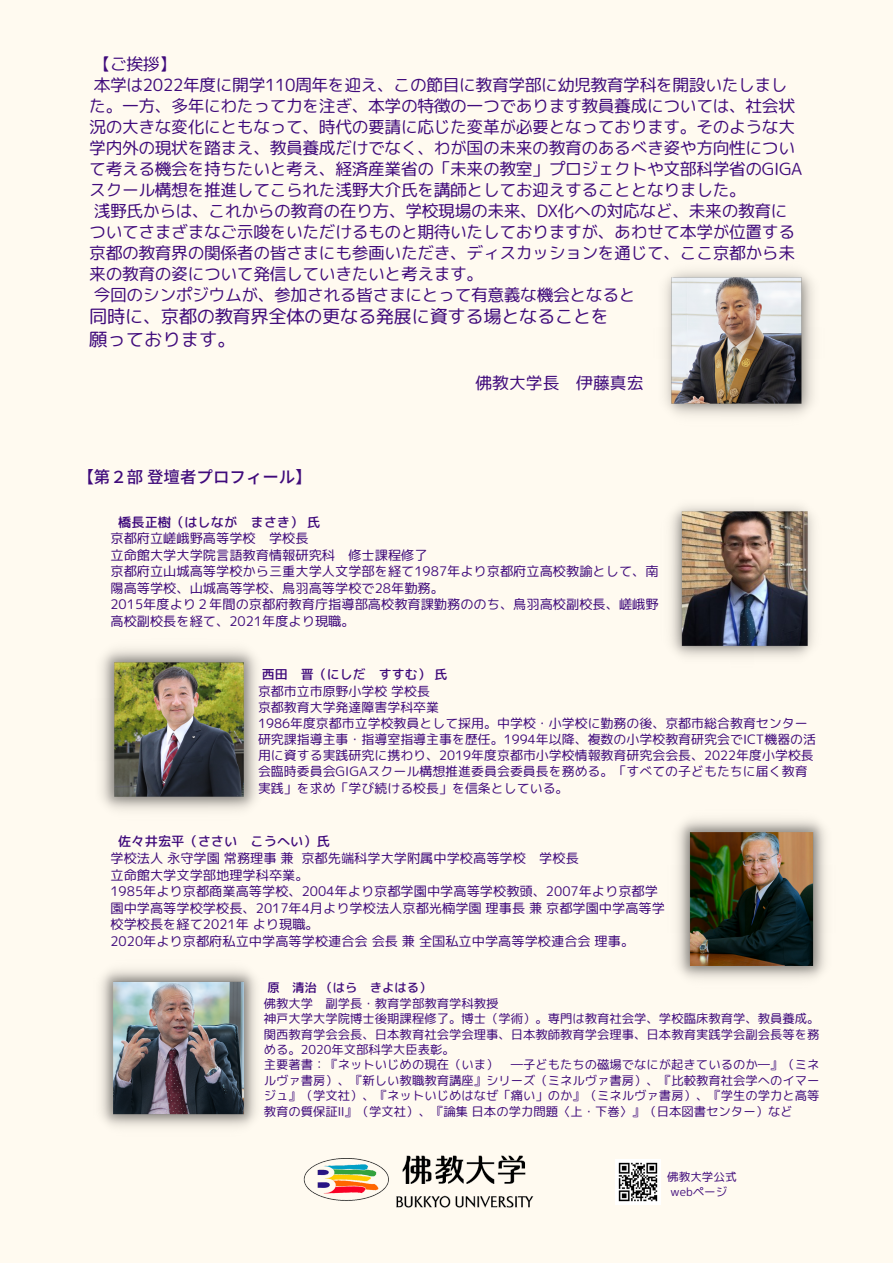
<style>
.page{position:relative;width:893px;height:1264px;background:#fff}
.page>*{position:absolute;margin:0;border:0;box-sizing:border-box;transform-origin:0 0}
.t1{font:18.3px/23.2px "rounded mplus 1 p regular";letter-spacing:-.025em;color:#3f0a7b}
.t2{font:16.8px/20.9px "rounded mplus 1 p regular";letter-spacing:-.025em;color:#3f0a7b}
.t3{font:16.8px "rounded mplus 1 p regular";color:#3f0a7b}
.t4{font:500 16.5px "Source Han Sans JP";color:#3f0a7b}
.t5{font:13.2px/16.5px "rounded mplus 1 p regular";color:#3f0a7b}
.t6{font:13.2px "rounded mplus 1 p medium";color:#3f0a7b}
.t7{font:13.05px "rounded mplus 1 p medium";color:#3f0a7b}
.t8{font:12.9px/16.2px "rounded mplus 1 p regular";color:#3f0a7b}
.t9{font:12.3px/15.5px "rounded mplus 1 p regular";color:#3f0a7b}
.t10{font:12.3px "rounded mplus 1 p medium";color:#3f0a7b}
.t11{font:11.55px/14.4px "rounded mplus 1 p regular";color:#3f0a7b}
</style>
<div class="page">
<div style="left:0;top:0;width:892px;height:1262px;background:#fffaf0"></div>
<img style="left:664px;top:270px;width:150px;height:146px">
<img style="left:303px;top:1158px;width:86px;height:43px">
<img style="left:402px;top:1155px;width:124px;height:28px">
<img style="left:396px;top:1195px;width:138px;height:13px">
<img style="left:670px;top:505px;width:144px;height:152px">
<img style="left:615px;top:1159px;width:45px;height:44px">
<img style="left:677px;top:819px;width:149px;height:160px">
<img style="left:101px;top:649px;width:156px;height:161px">
<img style="left:101px;top:969px;width:155px;height:158px">
<p class="t2" style="left:89px;top:54px;width:714px">【ご挨拶】<br>本学は2022年度に開学110周年を迎え、この節目に教育学部に幼児教育学科を開設いたしました。一方、多年にわたって力を注ぎ、本学の特徴の一つであります教員養成については、社会状況の大きな変化にともなって、時代の要請に応じた変革が必要となっております。そのような大学内外の現状を踏まえ、教員養成だけでなく、わが国の未来の教育のあるべき姿や方向性について考える機会を持ちたいと考え、経済産業省の「未来の教室」プロジェクトや文部科学省のGIGAスクール構想を推進してこられた浅野大介氏を講師としてお迎えすることとなりました。<br>浅野氏からは、これからの教育の在り方、学校現場の未来、DX化への対応など、未来の教育についてさまざまなご示唆をいただけるものと期待いたしておりますが、あわせて本学が位置する京都の教育界の関係者の皆さまにも参画いただき、ディスカッションを通じて、ここ京都から未来の教育の姿について発信していきたいと考えます。<br>今回のシンポジウムが、参加される皆さまにとって有意義な機会となると</p>
<p class="t1" style="left:89px;top:304px;width:521px">同時に、京都の教育界全体の更なる発展に資する場となることを願っております。</p>
<p class="t3" style="left:475px;top:371px;width:169px">佛教大学長 伊藤真宏</p>
<p class="t4" style="left:77px;top:463px;width:236px">【第２部登壇者プロフィール】</p>
<p class="t6" style="left:118px;top:512px;width:204px">橋長正樹（はしなが まさき）氏</p>
<p class="t5" style="left:110px;top:530px;width:549px">京都府立嵯峨野高等学校 学校長<br>立命館大学大学院言語教育情報研究科 修士課程修了<br>京都府立山城高等学校から三重大学人文学部を経て1987年より京都府立高校教諭として、南陽高等学校、山城高等学校、鳥羽高等学校で28年勤務。<br>2015年度より２年間の京都府教育庁指導部高校教育課勤務ののち、鳥羽高校副校長、嵯峨野高校副校長を経て、2021年度より現職。</p>
<p class="t7" style="left:262px;top:665px;width:187px">西田 晋（にしだ すすむ）氏</p>
<p class="t8" style="left:258px;top:682px;width:559px">京都市立市原野小学校学校長<br>京都教育大学発達障害学科卒業<br>1986年度京都市立学校教員として採用。中学校・小学校に勤務の後、京都市総合教育センター研究課指導主事・指導室指導主事を歴任。1994年以降、複数の小学校教育研究会でICT機器の活用に資する実践研究に携わり、2019年度京都市小学校情報教育研究会会長、2022年度小学校長会臨時委員会GIGAスクール構想推進委員会委員長を務める。「すべての子どもたちに届く教育実践」を求め「学び続ける校長」を信条としている。</p>
<p class="t6" style="left:118px;top:832px;width:213px">佐々井宏平（ささい こうへい）氏</p>
<p class="t5" style="left:110px;top:849px;width:556px">学校法人永守学園常務理事兼京都先端科学大学附属中学校高等学校 学校長<br>立命館大学文学部地理学科卒業。<br>1985年より京都商業高等学校、2004年より京都学園中学高等学校教頭、2007年より京都学園中学高等学校学校長、2017年4月より学校法人京都光楠学園理事長兼京都学園中学高等学校学校長を経て2021年より現職。<br>2020年より京都府私立中学高等学校連合会会長兼全国私立中学高等学校連合会理事。</p>
<p class="t10" style="left:267px;top:979px;width:166px">原 清治（はら きよはる）</p>
<p class="t9" style="left:264px;top:995px;width:557px">佛教大学 副学長・教育学部教育学科教授<br>神戸大学大学院博士後期課程修了。博士（学術）。専門は教育社会学、学校臨床教育学、教員養成。関西教育学会会長、日本教育社会学会理事、日本教師教育学会理事、日本教育実践学会副会長等を務める。2020年文部科学大臣表彰。<br>主要著書：『ネットいじめの現在（いま） ―子どもたちの磁場でなにが起きているのか―』（ミネルヴァ書房）、『新しい教職教育講座』シリーズ（ミネルヴァ書房）、『比較教育社会学へのイマージュ』（学文社）、『ネットいじめはなぜ「痛い」のか』（ミネルヴァ書房）、『学生の学力と高等教育の質保証Ⅱ』（学文社）、『論集日本の学力問題〈上・下巻〉』（日本図書センター）など</p>
<p class="t11" style="left:667px;top:1169px;width:71px">佛教大学公式webページ</p>
</div>
